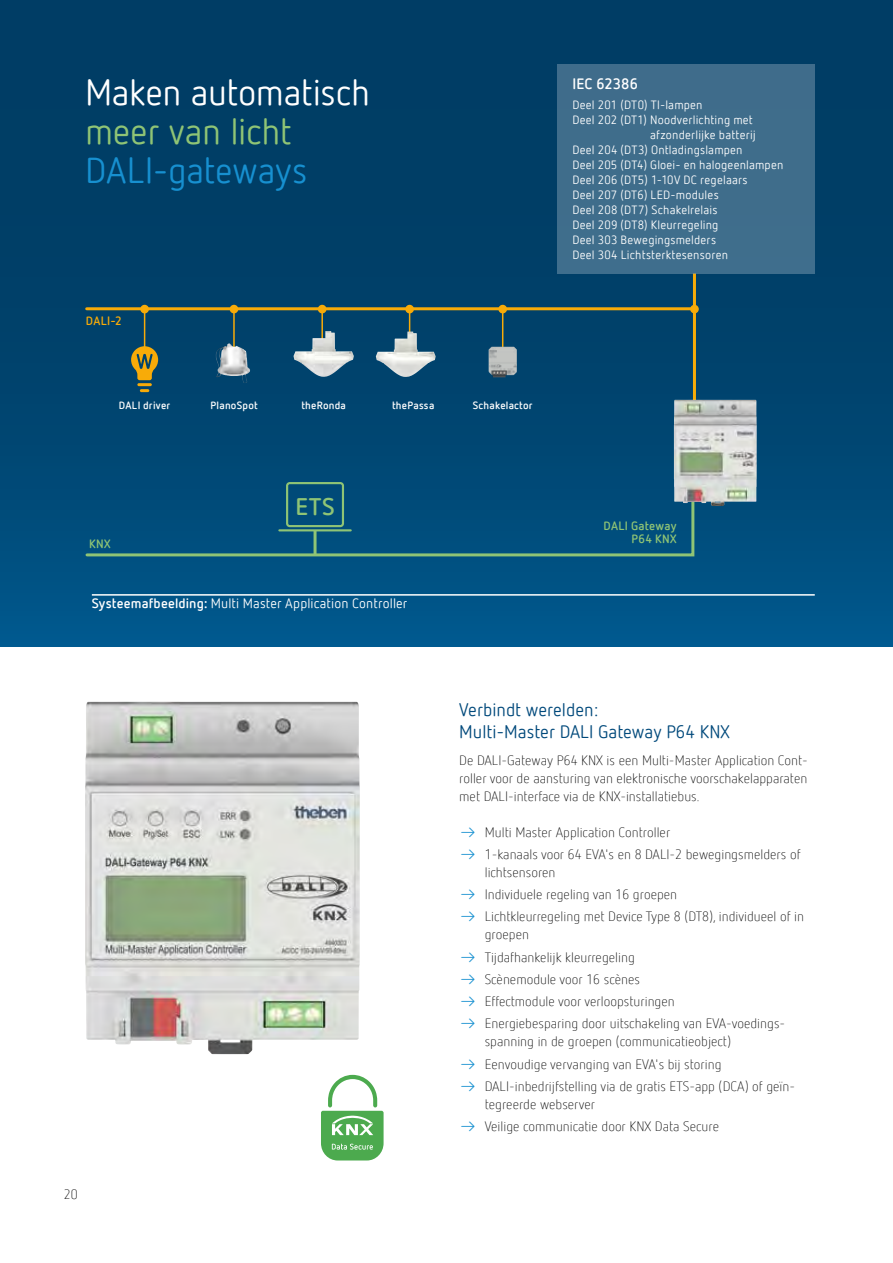
<style>
.page{position:relative;width:893px;height:1263px;background:#fff}
.page>*{position:absolute;margin:0;border:0;box-sizing:border-box;transform-origin:0 0}
.t1{font:36px "Netto Offc Pro";letter-spacing:-.01em;color:#fff}
.t2{font:36px "Netto Offc Pro";letter-spacing:-.005em;color:#1790d0}
.t3{font:36px "Netto Offc Pro";letter-spacing:-.01em;color:#8fc475}
.t4{font:700 24px "Netto Offc Pro";color:#8fc475}
.t5{font:18px/22.5px "Netto Offc Pro";color:#00497b}
.t6{font:700 15px "Netto Offc Pro";letter-spacing:.005em;color:#fff}
.t7{font:300 13.5px/18px "Netto Offc Pro";color:#000}
.t8{font:13.5px "Netto Offc Pro";letter-spacing:.01em;color:#fff}
.t9{font:12px "Netto Offc Pro";letter-spacing:.015em;color:#fff}
.t10{font:700 12px/13.5px "Netto Offc Pro";letter-spacing:.025em;color:#8fc475;text-align:right}
.t11{font:700 12px "Netto Offc Pro";color:#f8ab08}
.t12{font:700 10.5px "Netto Offc Pro";letter-spacing:.02em;color:#fff}
.s1{font-weight:700}
.s2{font-weight:400;color:#1790d0}
</style>
<div class="page">
<div style="left:0;top:0;width:893px;height:646px;background:linear-gradient(to bottom,#00375c,#005283)"></div>
<svg style="left:84px;top:482px;width:612px;height:76px;background:#07527a"></svg>
<hr style="left:278px;top:529px;width:74px;height:2px;background:#8fc475">
<hr style="left:87px;top:307px;width:606px;height:3px;background:#f8ab08">
<hr style="left:233px;top:309px;width:2px;height:40px;background:#f8ab08">
<div style="left:230px;top:305px;width:8px;height:8px;border:2px solid #f8ab08;border-radius:50%"></div>
<img style="left:216px;top:343px;width:34px;height:40px">
<hr style="left:502px;top:309px;width:1px;height:40px;background:#f8ab08">
<div style="left:498px;top:305px;width:9px;height:8px;border:2px solid #f8ab08;border-radius:50%"></div>
<img style="left:489px;top:347px;width:28px;height:30px">
<hr style="left:693px;top:274px;width:3px;height:134px;background:#f8ab08">
<div style="left:690px;top:305px;width:9px;height:8px;border:2px solid #f8ab08;border-radius:50%"></div>
<hr style="left:144px;top:309px;width:1px;height:40px;background:#f8ab08">
<div style="left:140px;top:305px;width:9px;height:8px;border:2px solid #f8ab08;border-radius:50%"></div>
<svg style="left:131px;top:346px;width:27px;height:34px"></svg>
<svg style="left:140px;top:389px;width:9px;height:3px"></svg>
<hr style="left:137px;top:383px;width:15px;height:3px;background:#f8ab08;border-radius:2px">
<hr style="left:321px;top:310px;width:2px;height:39px;background:#f8ab08">
<div style="left:318px;top:305px;width:8px;height:8px;border:2px solid #f8ab08;border-radius:50%"></div>
<img style="left:294px;top:331px;width:60px;height:46px">
<hr style="left:409px;top:309px;width:1px;height:40px;background:#f8ab08">
<div style="left:405px;top:305px;width:9px;height:8px;border:2px solid #f8ab08;border-radius:50%"></div>
<img style="left:376px;top:332px;width:60px;height:45px">
<svg style="left:321px;top:1075px;width:63px;height:85px"></svg>
<hr style="left:92px;top:594px;width:723px;height:2px;background:#fff">
<div style="left:557px;top:64px;width:258px;height:210px;background:#3f6d8b"></div>
<img style="left:85px;top:701px;width:275px;height:353px">
<img style="left:674px;top:400px;width:83px;height:106px">
<h1 class="t1" style="left:85px;top:69px;width:286px">Maken automatisch</h1>
<h1 class="t3" style="left:85px;top:108px;width:208px">meer van licht</h1>
<h1 class="t2" style="left:85px;top:147px;width:224px">DALI-gateways</h1>
<p class="t11" style="left:86px;top:312px;width:37px">DALI-2</p>
<p class="t12" style="left:119px;top:398px;width:53px">DALI driver</p>
<p class="t12" style="left:211px;top:398px;width:49px">PlanoSpot</p>
<p class="t12" style="left:301px;top:398px;width:46px">theRonda</p>
<p class="t12" style="left:392px;top:398px;width:44px">thePassa</p>
<p class="t12" style="left:473px;top:398px;width:61px">Schakelactor</p>
<p class="t10" style="left:89px;top:537px;width:23px">KNX</p>
<h2 class="t4" style="left:295px;top:490px;width:41px">ETS</h2>
<p class="t8" style="left:92px;top:595px;width:317px"><span class="s1">Systeemafbeelding:</span> Multi Master Application Controller</p>
<p class="t6" style="left:572px;top:74px;width:67px">IEC 62386</p>
<p class="t9" style="left:572px;top:97px;width:132px">Deel 201 (DT0) Tl-lampen</p>
<p class="t9" style="left:572px;top:112px;width:182px">Deel 202 (DT1) Noodverlichting met</p>
<p class="t9" style="left:650px;top:127px;width:107px">afzonderlijke batterij</p>
<p class="t9" style="left:572px;top:142px;width:172px">Deel 204 (DT3) Ontladingslampen</p>
<p class="t9" style="left:572px;top:157px;width:212px">Deel 205 (DT4) Gloei- en halogeenlampen</p>
<p class="t9" style="left:572px;top:172px;width:177px">Deel 206 (DT5) 1-10V DC regelaars</p>
<p class="t9" style="left:572px;top:187px;width:148px">Deel 207 (DT6) LED-modules</p>
<p class="t9" style="left:572px;top:202px;width:147px">Deel 208 (DT7) Schakelrelais</p>
<p class="t9" style="left:572px;top:217px;width:148px">Deel 209 (DT8) Kleurregeling</p>
<p class="t9" style="left:572px;top:232px;width:145px">Deel 303 Bewegingsmelders</p>
<p class="t9" style="left:572px;top:247px;width:157px">Deel 304 Lichtsterktesensoren</p>
<p class="t10" style="left:603px;top:518px;width:75px">DALI Gateway<br>P64 KNX</p>
<p class="t7" style="left:64px;top:1185px;width:15px">20</p>
<h3 class="t5" style="left:459px;top:697px;width:272px">Verbindt werelden:<br>Multi-Master DALI Gateway P64 KNX</h3>
<p class="t7" style="left:459px;top:750px;width:350px;text-align:justify">De DALI-Gateway P64 KNX is een Multi-Master Application Cont&shy;roller voor de aansturing van elektronische voorschakelapparaten met DALI-interface via de KNX-installatiebus.</p>
<p class="t7" style="left:459px;top:822px;width:213px"><span class="s2">→</span> Multi Master Application Controller</p>
<p class="t7" style="left:485px;top:845px;width:317px;text-indent:-26px"><span class="s2">→</span> 1-kanaals voor 64 EVA's en 8 DALI-2 bewegingsmelders of lichtsensoren</p>
<p class="t7" style="left:459px;top:885px;width:219px"><span class="s2">→</span> Individuele regeling van 16 groepen</p>
<p class="t7" style="left:485px;top:907px;width:321px;text-indent:-26px"><span class="s2">→</span> Lichtkleurregeling met Device Type 8 (DT8), individueel of in groepen</p>
<p class="t7" style="left:459px;top:947px;width:177px"><span class="s2">→</span> Tijdafhankelijk kleurregeling</p>
<p class="t7" style="left:459px;top:970px;width:182px"><span class="s2">→</span> Scènemodule voor 16 scènes</p>
<p class="t7" style="left:459px;top:992px;width:217px"><span class="s2">→</span> Effectmodule voor verloopsturingen</p>
<p class="t7" style="left:485px;top:1014px;width:302px;text-indent:-26px"><span class="s2">→</span> Energiebesparing door uitschakeling van EVA-voedings&shy;spanning in de groepen (communicatieobject)</p>
<p class="t7" style="left:459px;top:1054px;width:264px"><span class="s2">→</span> Eenvoudige vervanging van EVA's bij storing</p>
<p class="t7" style="left:485px;top:1077px;width:312px;text-indent:-26px"><span class="s2">→</span> DALI-inbedrijfstelling via de gratis ETS-app (DCA) of geïn&shy;tegreerde webserver</p>
<p class="t7" style="left:459px;top:1117px;width:261px"><span class="s2">→</span> Veilige communicatie door KNX Data Secure</p>
</div>
